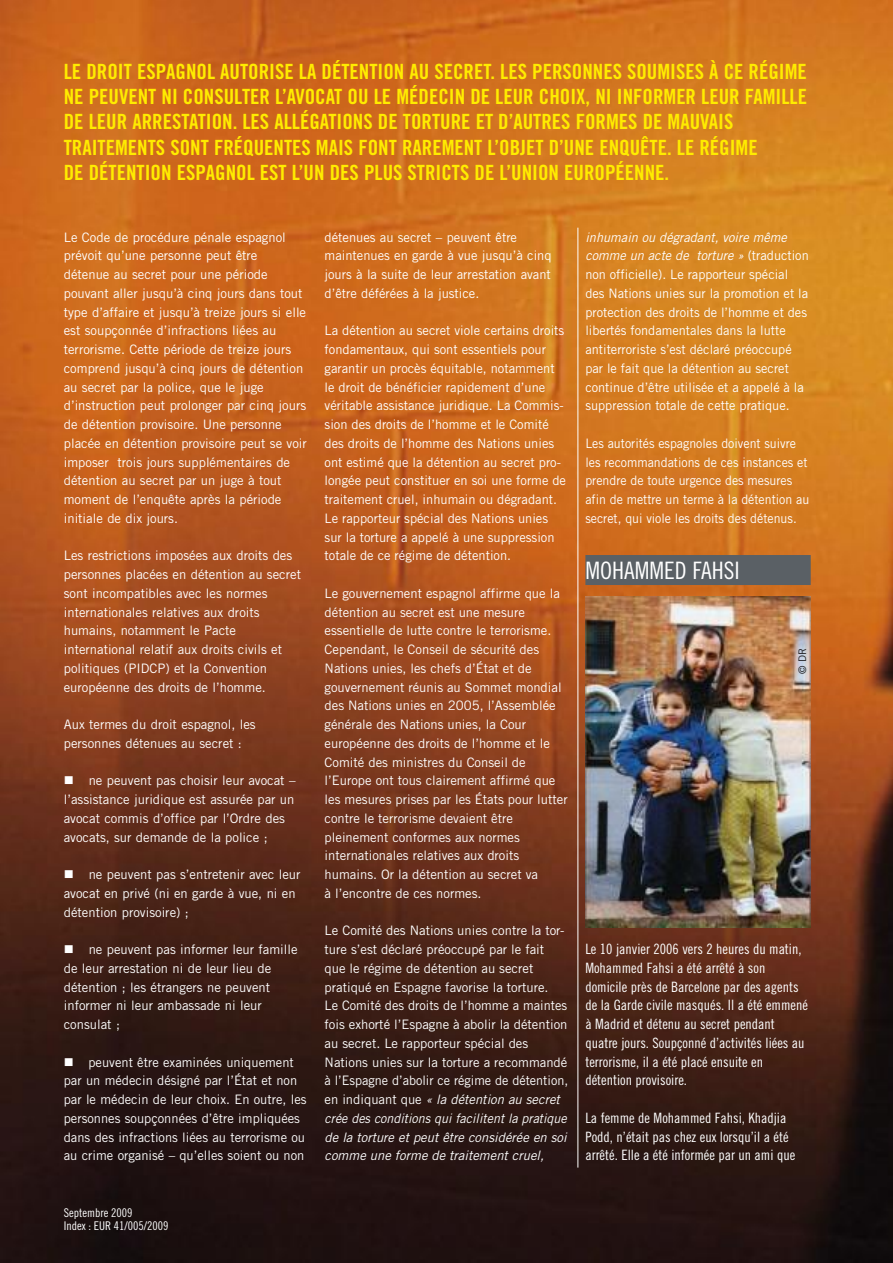
<style>
.page{position:relative;width:893px;height:1263px;background:#fff}
.page>*{position:absolute;margin:0;border:0;box-sizing:border-box;transform-origin:0 0}
.t1{font:24px "Amnesty Trade Gothic Cn 18";color:#fff}
.t2{font:21px/25.2px "Amnesty Trade Gothic Bd Cn 20";color:#ffec00}
.t3{font:14.25px/18.8px "Amnesty Trade Gothic Cn 18";color:#fff}
.t4{font:13.05px/18.8px "Amnesty Trade Gothic";color:#fff}
.t5{font:13.05px/18.8px "Amnesty Trade Gothic";color:#fff;scale:.95 1}
.t6{font:12px/13.5px "Amnesty Trade Gothic Cn 18";color:#fff}
.t7{font:10.5px "Amnesty Trade Gothic";color:#201e21}
.s1{font-style:italic}
</style>
<div class="page">
<img style="left:0;top:0;width:893px;height:1263px">
<div style="left:585px;top:555px;width:226px;height:30px;background:#5a6065"></div>
<img style="left:585px;top:596px;width:226px;height:331px">
<hr style="left:578px;top:228px;width:1px;height:939px;background:#fff">
<svg style="left:65px;top:776px;width:8px;height:8px"></svg>
<svg style="left:65px;top:870px;width:8px;height:8px"></svg>
<svg style="left:65px;top:945px;width:8px;height:8px"></svg>
<svg style="left:65px;top:1058px;width:8px;height:8px"></svg>
<p class="t2" style="left:64px;top:59px;width:745px">LE DROIT ESPAGNOL AUTORISE LA DÉTENTION AU SECRET. LES PERSONNES SOUMISES À CE RÉGIME NE PEUVENT NI CONSULTER L’AVOCAT OU LE MÉDECIN DE LEUR CHOIX, NI INFORMER LEUR FAMILLE DE LEUR ARRESTATION. LES ALLÉGATIONS DE TORTURE ET D’AUTRES FORMES DE MAUVAIS TRAITEMENTS SONT FRÉQUENTES MAIS FONT RAREMENT L’OBJET D’UNE ENQUÊTE. LE RÉGIME<br>DE DÉTENTION ESPAGNOL EST L’UN DES PLUS STRICTS DE L’UNION EUROPÉENNE.</p>
<p class="t4" style="left:64px;top:227px;width:245px">Le Code de procédure pénale espagnol prévoit qu’une personne peut être<br>détenue au secret pour une période pouvant aller jusqu’à cinq jours dans tout type d’affaire et jusqu’à treize jours si elle est soupçonnée d’infractions liées au terrorisme. Cette période de treize jours comprend jusqu’à cinq jours de détention au secret par la police, que le juge d’instruction peut prolonger par cinq jours de détention provisoire. Une personne placée en détention provisoire peut se voir imposer trois jours supplémentaires de détention au secret par un juge à tout moment de l’enquête après la période initiale de dix jours.</p>
<p class="t4" style="left:64px;top:546px;width:239px">Les restrictions imposées aux droits des personnes placées en détention au secret sont incompatibles avec les normes internationales relatives aux droits humains, notamment le Pacte international relatif aux droits civils et politiques (PIDCP) et la Convention européenne des droits de l’homme.</p>
<p class="t4" style="left:64px;top:715px;width:193px">Aux termes du droit espagnol, les personnes détenues au secret :</p>
<p class="t4" style="left:64px;top:771px;width:233px;text-indent:25px">ne peuvent pas choisir leur avocat – l’assistance juridique est assurée par un avocat commis d’office par l’Ordre des avocats, sur demande de la police ;</p>
<p class="t4" style="left:64px;top:865px;width:238px;text-indent:25px">ne peuvent pas s’entretenir avec leur avocat en privé (ni en garde à vue, ni en détention provisoire) ;</p>
<p class="t4" style="left:64px;top:940px;width:235px;text-indent:25px">ne peuvent pas informer leur famille de leur arrestation ni de leur lieu de détention ; les étrangers ne peuvent informer ni leur ambassade ni leur consulat ;</p>
<p class="t4" style="left:64px;top:1052px;width:244px;text-indent:25px">peuvent être examinées uniquement par un médecin désigné par l’État et non par le médecin de leur choix. En outre, les personnes soupçonnées d’être impliquées dans des infractions liées au terrorisme ou au crime organisé – qu’elles soient ou non</p>
<p class="t6" style="left:64px;top:1206px;width:106px">Septembre 2009<br>Index : EUR 41/005/2009</p>
<p class="t4" style="left:325px;top:227px;width:229px">détenues au secret – peuvent être maintenues en garde à vue jusqu’à cinq jours à la suite de leur arrestation avant d’être déférées à la justice.</p>
<p class="t4" style="left:325px;top:321px;width:243px">La détention au secret viole certains droits fondamentaux, qui sont essentiels pour garantir un procès équitable, notamment le droit de bénéficier rapidement d’une véritable assistance juridique. La Commis&shy;sion des droits de l’homme et le Comité des droits de l’homme des Nations unies ont estimé que la détention au secret pro&shy;longée peut constituer en soi une forme de traitement cruel, inhumain ou dégradant.<br>Le rapporteur spécial des Nations unies sur la torture a appelé à une suppression totale de ce régime de détention.</p>
<p class="t4" style="left:325px;top:584px;width:245px">Le gouvernement espagnol affirme que la détention au secret est une mesure essentielle de lutte contre le terrorisme.<br>Cependant, le Conseil de sécurité des Nations unies, les chefs d’État et de gouvernement réunis au Sommet mondial des Nations unies en 2005, l’Assemblée générale des Nations unies, la Cour européenne des droits de l’homme et le Comité des ministres du Conseil de l’Europe ont tous clairement affirmé que les mesures prises par les États pour lutter contre le terrorisme devaient être pleinement conformes aux normes internationales relatives aux droits humains. Or la détention au secret va<br>à l’encontre de ces normes.</p>
<p class="t4" style="left:325px;top:921px;width:245px">Le Comité des Nations unies contre la tor&shy;ture s’est déclaré préoccupé par le fait que le régime de détention au secret pratiqué en Espagne favorise la torture.<br>Le Comité des droits de l’homme a maintes fois exhorté l’Espagne à abolir la détention au secret. Le rapporteur spécial des Nations unies sur la torture a recommandé à l’Espagne d’abolir ce régime de détention, en indiquant que <span class="s1">« la détention au secret crée des conditions qui facilitent la pratique de la torture et peut être considérée en soi comme une forme de traitement cruel,</span></p>
<p class="t4" style="left:585px;top:227px;width:225px"><span class="s1">inhumain ou dégradant, voire même comme un acte de torture »</span> (traduction non officielle). Le rapporteur spécial des Nations unies sur la promotion et la protection des droits de l’homme et des libertés fondamentales dans la lutte antiterroriste s’est déclaré préoccupé par le fait que la détention au secret continue d’être utilisée et a appelé à la suppression totale de cette pratique.</p>
<p class="t5" style="left:585px;top:434px;width:237px">Les autorités espagnoles doivent suivre les recommandations de ces instances et prendre de toute urgence des mesures afin de mettre un terme à la détention au secret, qui viole les droits des détenus.</p>
<h1 class="t1" style="left:585px;top:556px;width:156px">MOHAMMED FAHSI</h1>
<p class="t7" style="left:796px;top:674px;width:27px;rotate:-90deg">© DR</p>
<p class="t3" style="left:585px;top:939px;width:224px">Le 10 janvier 2006 vers 2 heures du matin, Mohammed Fahsi a été arrêté à son domicile près de Barcelone par des agents de la Garde civile masqués. Il a été emmené à Madrid et détenu au secret pendant quatre jours. Soupçonné d’activités liées au terrorisme, il a été placé ensuite en détention provisoire.</p>
<p class="t3" style="left:585px;top:1108px;width:211px">La femme de Mohammed Fahsi, Khadjia<br>Podd, n’était pas chez eux lorsqu’il a été arrêté. Elle a été informée par un ami que</p>
</div>
